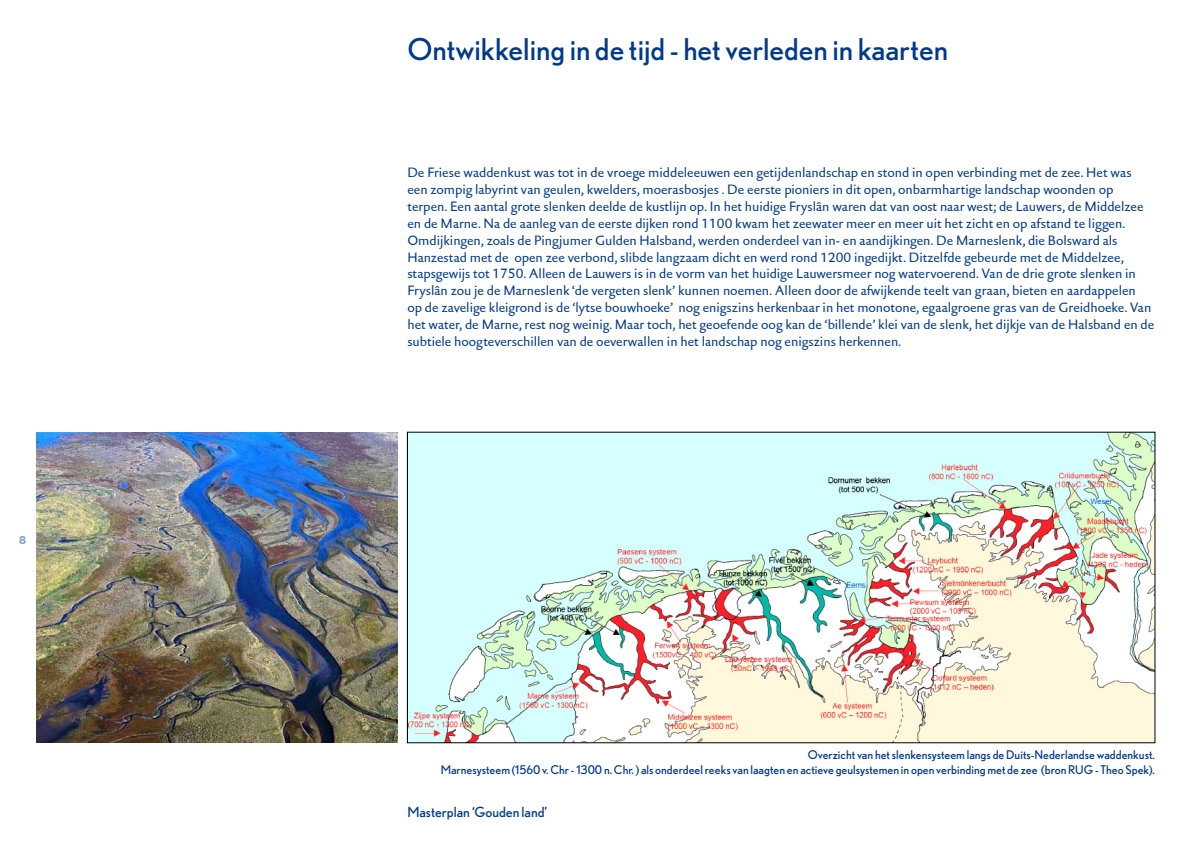
<style>
.page{position:relative;width:1191px;height:842px;background:#fff}
.page>*{position:absolute;margin:0;border:0;box-sizing:border-box;transform-origin:0 0}
.t1{font:30px "Nobel";color:#003a8c}
.t2{font:14px/16.8px "DTL Haarlemmer Sans D";letter-spacing:-.005em;color:#003a8c}
.t3{font:14px "Nobel";color:#003a8c}
.t4{font:12px/14.4px "Nobel";color:#003a8c;text-align:right}
.t5{font:700 11px "Nobel";color:#81a1c8}
</style>
<div class="page">
<img style="left:36px;top:432px;width:362px;height:311px">
<img style="left:409px;top:434px;width:744px;height:307px">
<p class="t5" style="left:19px;top:533px;width:8px">8</p>
<h1 class="t1" style="left:407px;top:32px;width:542px">Ontwikkeling in de tijd - het verleden in kaarten</h1>
<p class="t2" style="left:407px;top:164px;width:748px">De Friese waddenkust was tot in de vroege middeleeuwen een getijdenlandschap en stond in open verbinding met de zee. Het was een zompig labyrint van geulen, kwelders, moerasbosjes . De eerste pioniers in dit open, onbarmhartige landschap woonden op terpen. Een aantal grote slenken deelde de kustlijn op. In het huidige Fryslân waren dat van oost naar west; de Lauwers, de Middelzee en de Marne. Na de aanleg van de eerste dijken rond 1100 kwam het zeewater meer en meer uit het zicht en op afstand te liggen.<br>Omdijkingen, zoals de Pingjumer Gulden Halsband, werden onderdeel van in- en aandijkingen. De Marneslenk, die Bolsward als Hanzestad met de open zee verbond, slibde langzaam dicht en werd rond 1200 ingedijkt. Ditzelfde gebeurde met de Middelzee, stapsgewijs tot 1750. Alleen de Lauwers is in de vorm van het huidige Lauwersmeer nog watervoerend. Van de drie grote slenken in Fryslân zou je de Marneslenk ‘de vergeten slenk’ kunnen noemen. Alleen door de afwijkende teelt van graan, bieten en aardappelen<br>op de zavelige kleigrond is de ‘lytse bouwhoeke’ nog enigszins herkenbaar in het monotone, egaalgroene gras van de Greidhoeke. Van het water, de Marne, rest nog weinig. Maar toch, het geoefende oog kan de ‘billende’ klei van de slenk, het dijkje van de Halsband en de subtiele hoogteverschillen van de oeverwallen in het landschap nog enigszins herkennen.</p>
<p class="t4" style="left:441px;top:748px;width:716px">Overzicht van het slenkensysteem langs de Duits-Nederlandse waddenkust.<br>Marnesysteem (1560 v. Chr - 1300 n. Chr. ) als onderdeel reeks van laagten en actieve geulsystemen in open verbinding met de zee (bron RUG - Theo Spek).</p>
<p class="t3" style="left:407px;top:804px;width:141px">Masterplan ‘Gouden land’</p>
</div>
